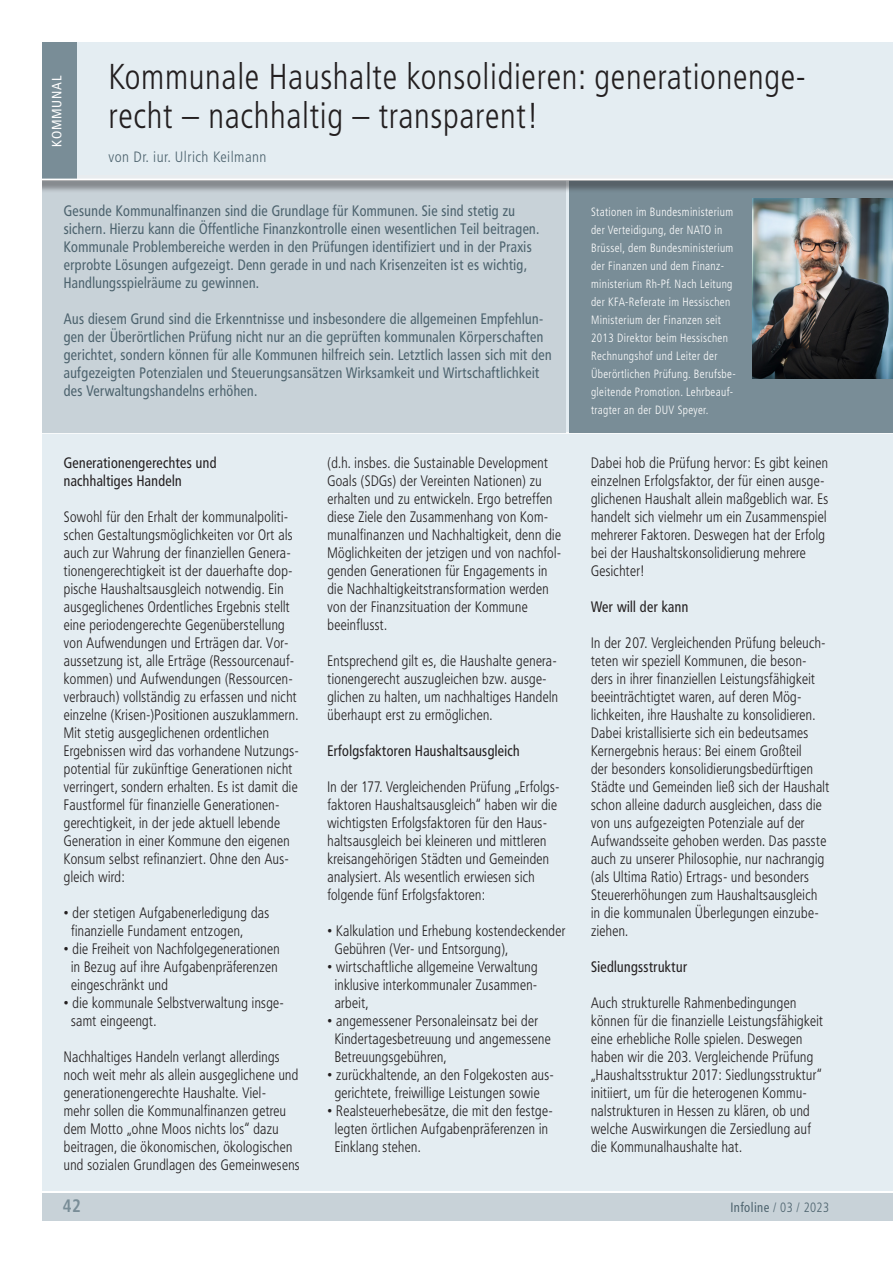
<style>
.page{position:relative;width:893px;height:1263px;background:#fff}
.page>*{position:absolute;margin:0;border:0;box-sizing:border-box;transform-origin:0 0}
.t1{font:300 condensed 36px/39px "Frutiger";letter-spacing:.02em;color:#231f20;scale:.94 1}
.t2{font:700 condensed 18px "Frutiger";color:#798d97;scale:.94 1}
.Lauftext_Frutiger_47{font:300 15px/18px "Frutiger Condensed BQ";letter-spacing:.03em;color:#231f20;scale:.94 1}
.Lauftext_Frutiger_47-2{font:15px/18px "Frutiger Condensed BQ";letter-spacing:.03em;color:#4d636e;scale:.94 1}
.Lauftext_Frutiger_47-3{font:15px "Frutiger Condensed BQ";letter-spacing:.03em;color:#231f20;scale:.94 1}
.t3{font:300 condensed 15px "Frutiger";letter-spacing:.03em;color:#4d636e}
.t4{font:condensed 13.5px "Frutiger";letter-spacing:.03em;color:#4d636e;scale:.94 1}
.t5{font:condensed 13.5px "Frutiger";letter-spacing:.06em;color:#fff}
.Bildtext_grünes_Feld{font:300 condensed 12px/18px "Frutiger";letter-spacing:.03em;color:#fff;scale:.94 1}
.s1{font-weight:300}
</style>
<div class="page">
<div style="left:43px;top:1193px;width:850px;height:27px;background:#c8d2d8"></div>
<div style="left:43px;top:43px;width:850px;height:1148px;background:#e4edf2"></div>
<hr style="left:41px;top:432px;width:852px;height:2px;background:#fff">
<div style="left:43px;top:180px;width:523px;height:252px;background:#c8d2d8"></div>
<div style="left:570px;top:180px;width:323px;height:252px;background:#798d97"></div>
<img style="left:753px;top:198px;width:140px;height:180px">
<div style="left:43px;top:175px;width:850px;height:18px;background:#231f20;opacity:.4"></div>
<div style="left:43px;top:175px;width:850px;height:5px;background:#e8ecef"></div>
<div style="left:42px;top:43px;width:34px;height:137px;background:#798d97"></div>
<hr style="left:40px;top:179px;width:853px;height:1px;background:#fff">
<p class="t5" style="left:49px;top:147px;width:72px;rotate:-90deg">KOMMUNAL</p>
<p class="t1" style="left:108px;top:58px;width:743px">Kommunale Haushalte konsolidieren: generationenge&shy;recht – nachhaltig – transparent!</p>
<p class="t3" style="left:108px;top:148px;width:160px">von Dr. iur. Ulrich Keilmann</p>
<p class="Lauftext_Frutiger_47-2" style="left:64px;top:202px;width:507px">Gesunde Kommunalfinanzen sind die Grundlage für Kommunen. Sie sind stetig zu sichern. Hierzu kann die Öffentliche Finanzkontrolle einen wesentlichen Teil beitragen.<br>Kommunale Problembereiche werden in den Prüfungen identifiziert und in der Praxis erprobte Lösungen aufgezeigt. Denn gerade in und nach Krisenzeiten ist es wichtig, Handlungsspielräume zu gewinnen.</p>
<p class="Lauftext_Frutiger_47-2" style="left:64px;top:310px;width:520px">Aus diesem Grund sind die Erkenntnisse und insbesondere die allgemeinen Empfehlun&shy;gen der Überörtlichen Prüfung nicht nur an die geprüften kommunalen Körperschaften gerichtet, sondern können für alle Kommunen hilfreich sein. Letztlich lassen sich mit den aufgezeigten Potenzialen und Steuerungsansätzen Wirksamkeit und Wirtschaftlichkeit des Verwaltungshandelns erhöhen.</p>
<p class="Lauftext_Frutiger_47-3" style="left:64px;top:453px;width:164px">Generationengerechtes und</p>
<p class="Lauftext_Frutiger_47-3" style="left:64px;top:471px;width:127px">nachhaltiges Handeln</p>
<p class="Lauftext_Frutiger_47" style="left:64px;top:508px;width:251px">Sowohl für den Erhalt der kommunalpoliti&shy;schen Gestaltungsmöglichkeiten vor Ort als auch zur Wahrung der finanziellen Genera&shy;tionengerechtigkeit ist der dauerhafte dop&shy;pische Haushaltsausgleich notwendig. Ein ausgeglichenes Ordentliches Ergebnis stellt eine periodengerechte Gegenüberstellung von Aufwendungen und Erträgen dar. Vor&shy;aussetzung ist, alle Erträge (Ressourcenauf&shy;kommen) und Aufwendungen (Ressourcen&shy;verbrauch) vollständig zu erfassen und nicht einzelne (Krisen-)Positionen auszuklammern.<br>Mit stetig ausgeglichenen ordentlichen Ergebnissen wird das vorhandene Nutzungs&shy;potential für zukünftige Generationen nicht verringert, sondern erhalten. Es ist damit die Faustformel für finanzielle Generationen&shy;gerechtigkeit, in der jede aktuell lebende Generation in einer Kommune den eigenen Konsum selbst refinanziert. Ohne den Aus&shy;gleich wird:</p>
<p class="Lauftext_Frutiger_47" style="left:64px;top:904px;width:220px">• der stetigen Aufgabenerledigung das</p>
<p class="Lauftext_Frutiger_47" style="left:71px;top:922px;width:184px">finanzielle Fundament entzogen,</p>
<p class="Lauftext_Frutiger_47" style="left:64px;top:940px;width:231px">• die Freiheit von Nachfolgegenerationen</p>
<p class="Lauftext_Frutiger_47" style="left:71px;top:958px;width:221px">in Bezug auf ihre Aufgabenpräferenzen</p>
<p class="Lauftext_Frutiger_47" style="left:71px;top:976px;width:105px">eingeschränkt und</p>
<p class="Lauftext_Frutiger_47" style="left:64px;top:994px;width:235px">• die kommunale Selbstverwaltung insge-</p>
<p class="Lauftext_Frutiger_47" style="left:71px;top:1012px;width:92px">samt eingeengt.</p>
<p class="Lauftext_Frutiger_47" style="left:64px;top:1048px;width:252px">Nachhaltiges Handeln verlangt allerdings noch weit mehr als allein ausgeglichene und generationengerechte Haushalte. Viel-<br>mehr sollen die Kommunalfinanzen getreu dem Motto „ohne Moos nichts los“ dazu beitragen, die ökonomischen, ökologischen und sozialen Grundlagen des Gemeinwesens</p>
<p class="t2" style="left:63px;top:1195px;width:21px">42</p>
<p class="Lauftext_Frutiger_47" style="left:327px;top:454px;width:250px">(d.h. insbes. die Sustainable Development Goals (SDGs) der Vereinten Nationen) zu erhalten und zu entwickeln. Ergo betreffen diese Ziele den Zusammenhang von Kom&shy;munalfinanzen und Nachhaltigkeit, denn die Möglichkeiten der jetzigen und von nachfol&shy;genden Generationen für Engagements in die Nachhaltigkeitstransformation werden von der Finanzsituation der Kommune beeinflusst.</p>
<p class="Lauftext_Frutiger_47" style="left:327px;top:652px;width:247px">Entsprechend gilt es, die Haushalte genera&shy;tionengerecht auszugleichen bzw. ausge&shy;glichen zu halten, um nachhaltiges Handeln überhaupt erst zu ermöglichen.</p>
<p class="Lauftext_Frutiger_47-3" style="left:327px;top:741px;width:206px">Erfolgsfaktoren Haushaltsausgleich</p>
<p class="Lauftext_Frutiger_47" style="left:327px;top:778px;width:248px">In der 177. Vergleichenden Prüfung „Erfolgs&shy;faktoren Haushaltsausgleich“ haben wir die wichtigsten Erfolgsfaktoren für den Haus&shy;haltsausgleich bei kleineren und mittleren kreisangehörigen Städten und Gemeinden analysiert. Als wesentlich erwiesen sich folgende fünf Erfolgsfaktoren:</p>
<p class="Lauftext_Frutiger_47" style="left:327px;top:922px;width:255px">• Kalkulation und Erhebung kostendeckender</p>
<p class="Lauftext_Frutiger_47" style="left:335px;top:940px;width:186px">Gebühren (Ver- und Entsorgung),</p>
<p class="Lauftext_Frutiger_47" style="left:327px;top:958px;width:225px">• wirtschaftliche allgemeine Verwaltung</p>
<p class="Lauftext_Frutiger_47" style="left:335px;top:976px;width:217px">inklusive interkommunaler Zusammen-</p>
<p class="Lauftext_Frutiger_47" style="left:335px;top:994px;width:37px">arbeit,</p>
<p class="Lauftext_Frutiger_47" style="left:327px;top:1012px;width:225px">• angemessener Personaleinsatz bei der</p>
<p class="Lauftext_Frutiger_47" style="left:335px;top:1030px;width:231px">Kindertagesbetreuung und angemessene</p>
<p class="Lauftext_Frutiger_47" style="left:335px;top:1048px;width:120px">Betreuungsgebühren,</p>
<p class="Lauftext_Frutiger_47" style="left:327px;top:1066px;width:242px">• zurückhaltende, an den Folgekosten aus-</p>
<p class="Lauftext_Frutiger_47" style="left:335px;top:1084px;width:219px">gerichtete, freiwillige Leistungen sowie</p>
<p class="Lauftext_Frutiger_47" style="left:327px;top:1102px;width:241px">• Realsteuerhebesätze, die mit den festge-</p>
<p class="Lauftext_Frutiger_47" style="left:335px;top:1120px;width:228px">legten örtlichen Aufgabenpräferenzen in</p>
<p class="Lauftext_Frutiger_47" style="left:335px;top:1138px;width:93px">Einklang stehen.</p>
<p class="Bildtext_grünes_Feld" style="left:591px;top:203px;width:155px">Stationen im Bundesministerium der Verteidigung, der NATO in<br>Brüssel, dem Bundesministerium der Finanzen und dem Finanz&shy;ministerium Rh-Pf. Nach Leitung der KFA-Referate im Hessischen<br>Ministerium der Finanzen seit<br>2013 Direktor beim Hessischen<br>Rechnungshof und Leiter der<br>Überörtlichen Prüfung. Berufsbe&shy;gleitende Promotion. Lehrbeauf&shy;tragter an der DUV Speyer.</p>
<p class="Lauftext_Frutiger_47" style="left:591px;top:454px;width:254px">Dabei hob die Prüfung hervor: Es gibt keinen einzelnen Erfolgsfaktor, der für einen ausge&shy;glichenen Haushalt allein maßgeblich war. Es handelt sich vielmehr um ein Zusammenspiel mehrerer Faktoren. Deswegen hat der Erfolg bei der Haushaltskonsolidierung mehrere Gesichter!</p>
<p class="Lauftext_Frutiger_47-3" style="left:591px;top:597px;width:105px">Wer will der kann</p>
<p class="Lauftext_Frutiger_47" style="left:591px;top:634px;width:255px">In der 207. Vergleichenden Prüfung beleuch&shy;teten wir speziell Kommunen, die beson&shy;ders in ihrer finanziellen Leistungsfähigkeit beeinträchtigtet waren, auf deren Mög&shy;lichkeiten, ihre Haushalte zu konsolidieren.<br>Dabei kristallisierte sich ein bedeutsames Kernergebnis heraus: Bei einem Großteil<br>der besonders konsolidierungsbedürftigen Städte und Gemeinden ließ sich der Haushalt schon alleine dadurch ausgleichen, dass die von uns aufgezeigten Potenziale auf der Aufwandsseite gehoben werden. Das passte auch zu unserer Philosophie, nur nachrangig (als Ultima Ratio) Ertrags- und besonders Steuererhöhungen zum Haushaltsausgleich in die kommunalen Überlegungen einzube&shy;ziehen.</p>
<p class="Lauftext_Frutiger_47-3" style="left:591px;top:957px;width:104px">Siedlungsstruktur</p>
<p class="Lauftext_Frutiger_47" style="left:591px;top:994px;width:248px">Auch strukturelle Rahmenbedingungen können für die finanzielle Leistungsfähigkeit eine erhebliche Rolle spielen. Deswegen haben wir die 203. Vergleichende Prüfung „Haushaltsstruktur 2017: Siedlungsstruktur“ initiiert, um für die heterogenen Kommu&shy;nalstrukturen in Hessen zu klären, ob und welche Auswirkungen die Zersiedlung auf die Kommunalhaushalte hat.</p>
<p class="t4" style="left:730px;top:1199px;width:107px">Infoline <span class="s1">/ 03 / 2023</span></p>
</div>
